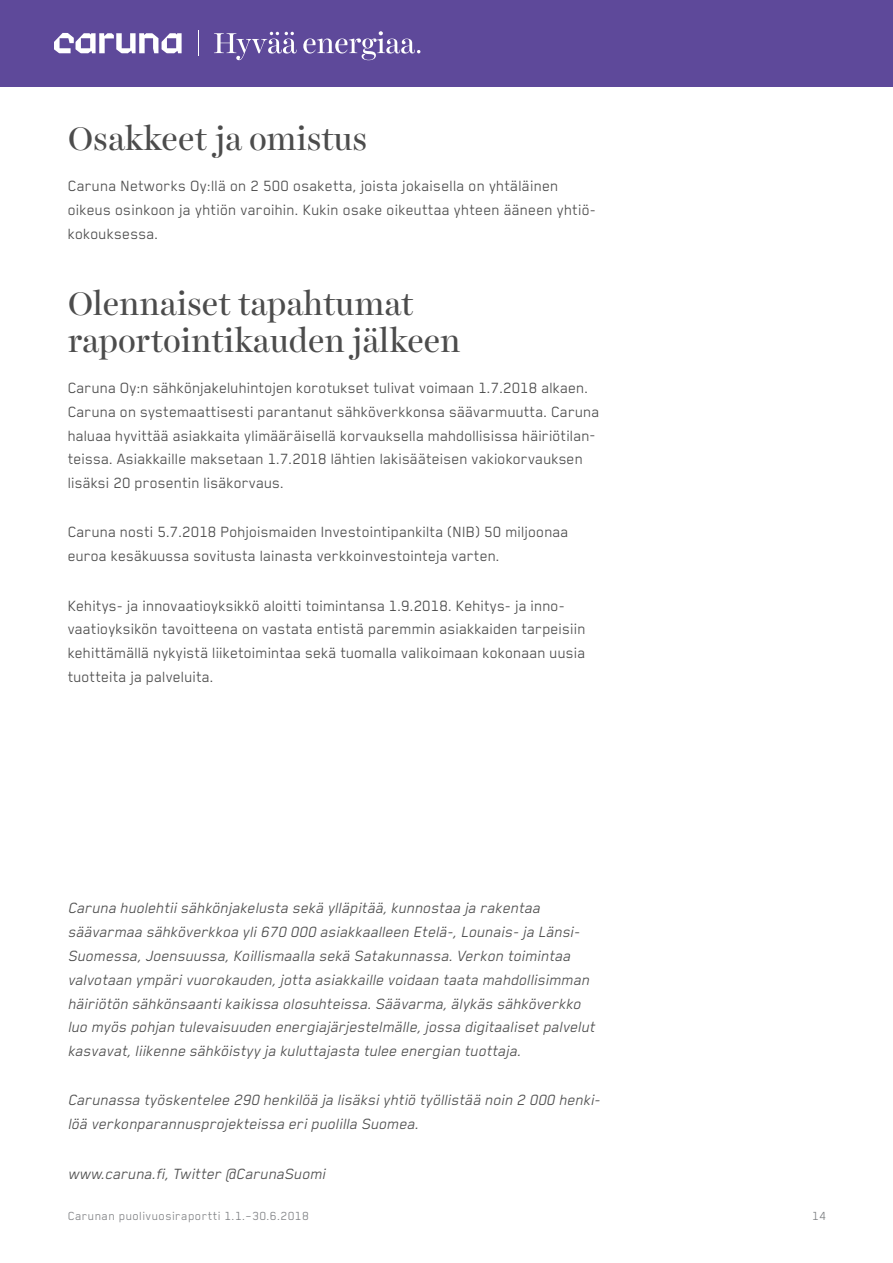
<style>
.page{position:relative;width:893px;height:1263px;background:#fff}
.page>*{position:absolute;margin:0;border:0;box-sizing:border-box;transform-origin:0 0}
.t1{font:33px/37.5px "Harriet Display";letter-spacing:.01em;color:#4c4c4c}
.t2{font:17.1px/23.9px "Blender Pro";color:#4c4c4c}
.t3{font:italic 17.1px/23.9px "Blender Pro";color:#4c4c4c}
.t4{font:13.5px "Blender Pro";letter-spacing:.03em;color:#808285}
</style>
<div class="page">
<div style="left:0;top:0;width:893px;height:87px;background:#5e499a"></div>
<svg style="left:214px;top:31px;width:206px;height:29px"></svg>
<svg style="left:198px;top:31px;width:1px;height:25px"></svg>
<svg style="left:54px;top:33px;width:128px;height:20px"></svg>
<h1 class="t1" style="left:68px;top:120px;width:301px">Osakkeet ja omistus</h1>
<p class="t2" style="left:68px;top:173px;width:530px">Caruna Networks Oy:llä on 2 500 osaketta, joista jokaisella on yhtäläinen oikeus osinkoon ja yhtiön varoihin. Kukin osake oikeuttaa yhteen ääneen yhtiö&shy;kokouksessa.</p>
<h1 class="t1" style="left:68px;top:284px;width:394px">Olennaiset tapahtumat raportointikauden jälkeen</h1>
<p class="t2" style="left:68px;top:375px;width:533px">Caruna Oy:n sähkönjakeluhintojen korotukset tulivat voimaan 1.7.2018 alkaen.<br>Caruna on systemaattisesti parantanut sähköverkkonsa säävarmuutta. Caruna haluaa hyvittää asiakkaita ylimääräisellä korvauksella mahdollisissa häiriötilan&shy;teissa. Asiakkaille maksetaan 1.7.2018 lähtien lakisääteisen vakiokorvauksen lisäksi 20 prosentin lisäkorvaus.</p>
<p class="t2" style="left:68px;top:520px;width:502px">Caruna nosti 5.7.2018 Pohjoismaiden Investointipankilta (NIB) 50 miljoonaa euroa kesäkuussa sovitusta lainasta verkkoinvestointeja varten.</p>
<p class="t2" style="left:68px;top:593px;width:519px">Kehitys- ja innovaatioyksikkö aloitti toimintansa 1.9.2018. Kehitys- ja inno&shy;vaatioyksikön tavoitteena on vastata entistä paremmin asiakkaiden tarpeisiin kehittämällä nykyistä liiketoimintaa sekä tuomalla valikoimaan kokonaan uusia tuotteita ja palveluita.</p>
<p class="t3" style="left:68px;top:895px;width:529px">Caruna huolehtii sähkönjakelusta sekä ylläpitää, kunnostaa ja rakentaa säävarmaa sähköverkkoa yli 670 000 asiakkaalleen Etelä-, Lounais- ja Länsi-Suomessa, Joensuussa, Koillismaalla sekä Satakunnassa. Verkon toimintaa valvotaan ympäri vuorokauden, jotta asiakkaille voidaan taata mahdollisimman häiriötön sähkönsaanti kaikissa olosuhteissa. Säävarma, älykäs sähköverkko luo myös pohjan tulevaisuuden energiajärjestelmälle, jossa digitaaliset palvelut kasvavat, liikenne sähköistyy ja kuluttajasta tulee energian tuottaja.</p>
<p class="t3" style="left:68px;top:1088px;width:534px">Carunassa työskentelee 290 henkilöä ja lisäksi yhtiö työllistää noin 2 000 henki&shy;löä verkonparannusprojekteissa eri puolilla Suomea.</p>
<p class="t3" style="left:68px;top:1161px;width:259px">www.caruna.fi, Twitter @CarunaSuomi</p>
<p class="t4" style="left:68px;top:1209px;width:243px">Carunan puolivuosiraportti 1.1.–30.6.2018</p>
<p class="t4" style="left:812px;top:1209px;width:16px">14</p>
</div>
